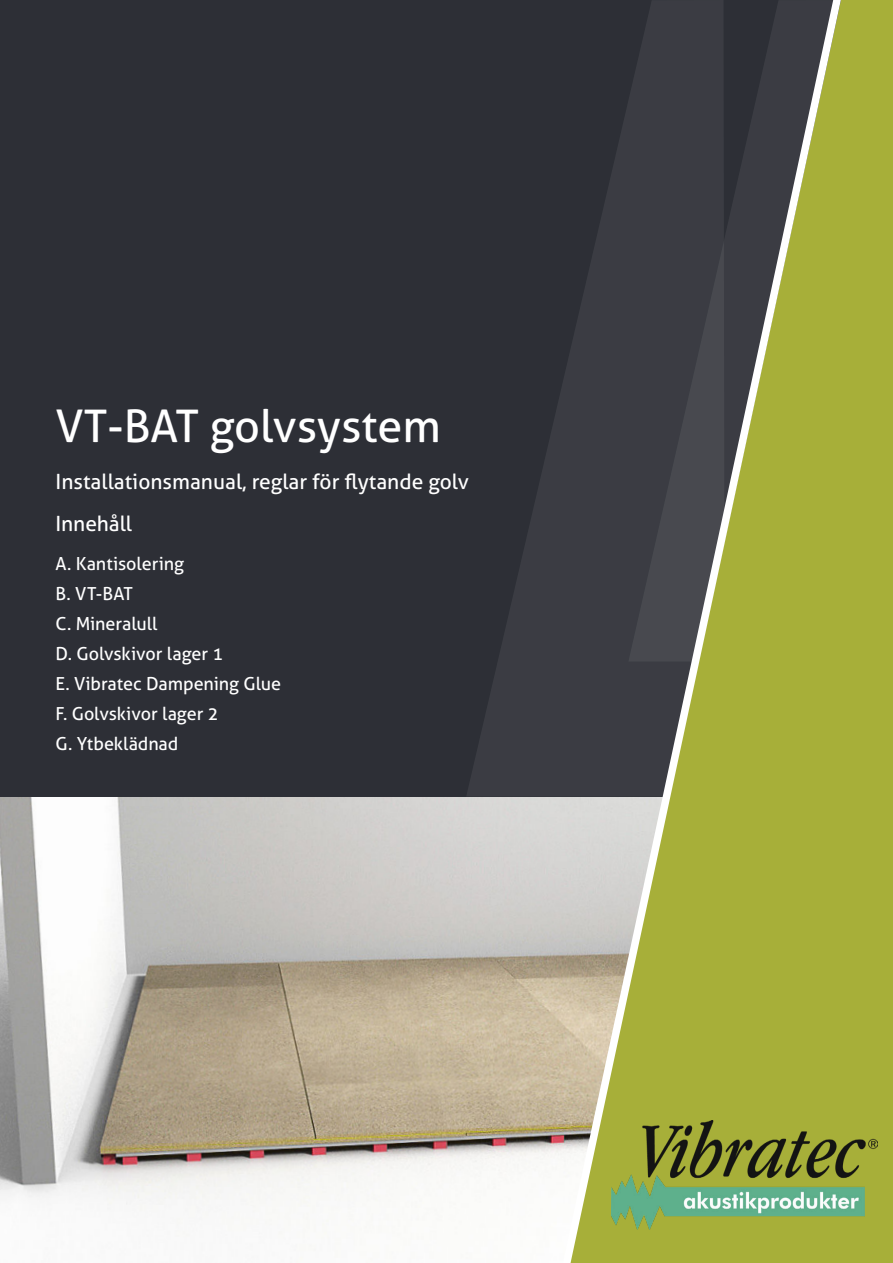
<style>
.page{position:relative;width:893px;height:1263px;background:#fff}
.page>*{position:absolute;margin:0;border:0;box-sizing:border-box;transform-origin:0 0}
.t1{font:45px "Aller";color:#fff}
.t2{font:21px/42.3px "Aller";color:#fff}
.t3{font:18px/30px "Aller";letter-spacing:-.005em;color:#fff}
</style>
<div class="page">
<img style="left:0;top:797px;width:553px;height:429px">
<div style="left:0;top:0;width:893px;height:797px;background:#2d2f36"></div>
<svg style="left:467px;top:427px;width:86px;height:369px;fill:#3b3c43"></svg>
<div style="left:849px;top:0;width:44px;height:1263px;background:#a7af39"></div>
<svg style="left:553px;top:0;width:296px;height:1263px"></svg>
<img style="left:611px;top:1121px;width:267px;height:108px">
<h1 class="t1" style="left:56px;top:406px;width:387px">VT-BAT golvsystem</h1>
<p class="t2" style="left:56px;top:460px;width:415px">Installationsmanual, reglar för flytande golv<br>Innehåll</p>
<p class="t3" style="left:56px;top:550px;width:227px">A. Kantisolering<br>B. VT-BAT<br>C. Mineralull<br>D. Golvskivor lager 1<br>E. Vibratec Dampening Glue<br>F. Golvskivor lager 2<br>G. Ytbeklädnad</p>
</div>
